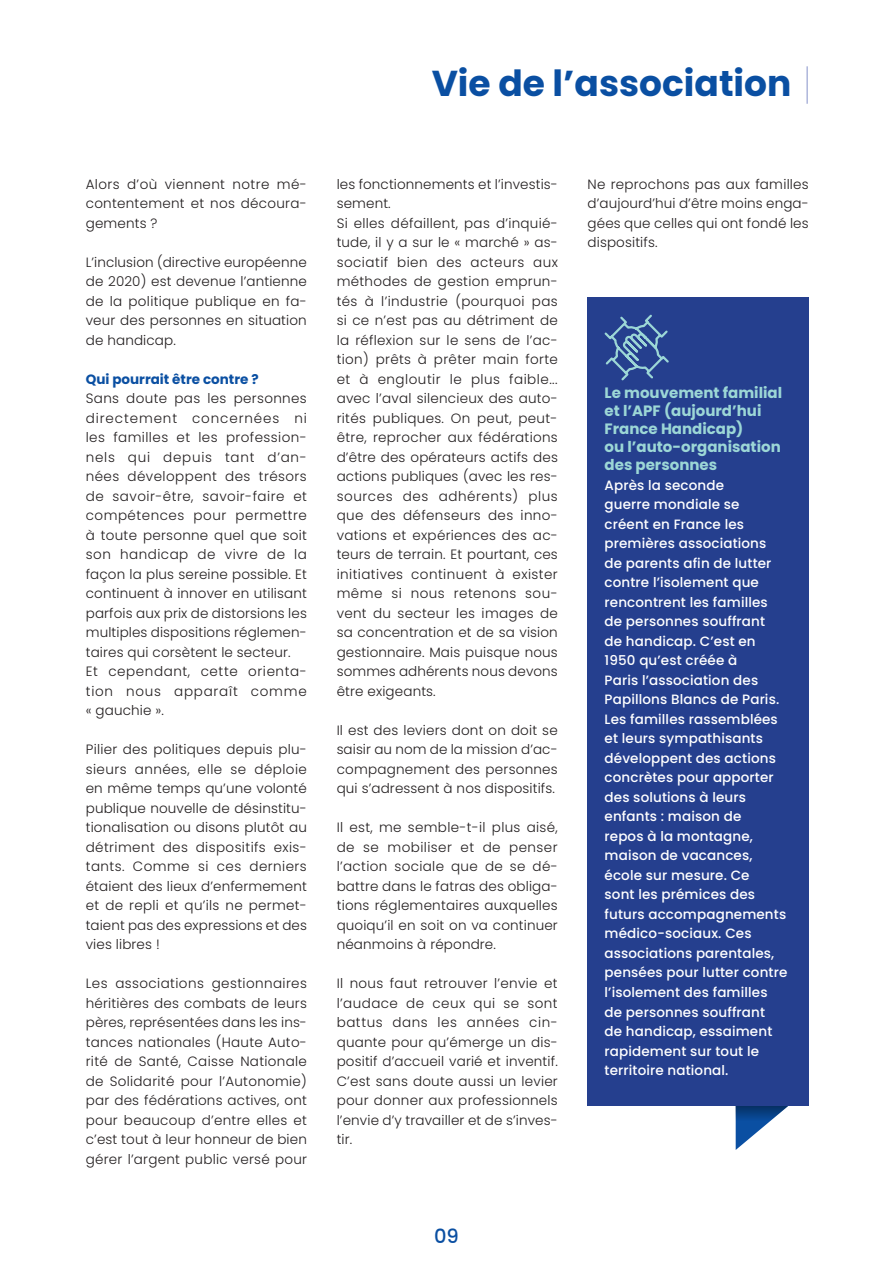
<style>
.page{position:relative;width:893px;height:1263px;background:#fff}
.page>*{position:absolute;margin:0;border:0;box-sizing:border-box;transform-origin:0 0}
.t1{font:700 36px "Poppins";color:#0a4fa2}
.t2{font:500 19.5px "Poppins";color:#0a4fa2}
.t3{font:700 15px/18px "Poppins";color:#9cd7d6}
.t4{font:300 13.5px/19.5px "Poppins";letter-spacing:.01em;color:#231f20;text-align:justify}
.t5{font:500 13.5px/19.5px "Poppins";letter-spacing:.01em;color:#fff}
.t6{font:700 13.5px "Poppins";color:#0a4fa2}
</style>
<div class="page">
<hr style="left:806px;top:66px;width:2px;height:38px;background:#aeb6db">
<svg style="left:735px;top:1106px;width:53px;height:44px"></svg>
<div style="left:588px;top:298px;width:221px;height:808px;background:#253f8e"></div>
<svg style="left:604px;top:314px;width:65px;height:67px"></svg>
<p class="t1" style="left:432px;top:62px;width:361px">Vie de l’association</p>
<p class="t4" style="left:86px;top:174px;width:223px">Alors d’où viennent notre mé&shy;contentement et nos découra&shy;gements ?</p>
<p class="t4" style="left:86px;top:252px;width:223px">L’inclusion (directive européenne de 2020) est devenue l’antienne de la politique publique en fa&shy;veur des personnes en situation de handicap.</p>
<p class="t6" style="left:86px;top:371px;width:174px">Qui pourrait être contre ?</p>
<p class="t4" style="left:86px;top:389px;width:223px">Sans doute pas les personnes directement concernées ni les familles et les profession&shy;nels qui depuis tant d’an&shy;nées développent des trésors de savoir-être, savoir-faire et compétences pour permettre à toute personne quel que soit son handicap de vivre de la façon la plus sereine possible. Et continuent à innover en utilisant parfois aux prix de distorsions les multiples dispositions réglemen&shy;taires qui corsètent le secteur.</p>
<p class="t4" style="left:86px;top:662px;width:223px">Et cependant, cette orienta&shy;tion nous apparaît comme « gauchie ».</p>
<p class="t4" style="left:86px;top:740px;width:223px">Pilier des politiques depuis plu&shy;sieurs années, elle se déploie en même temps qu’une volonté publique nouvelle de désinstitu&shy;tionalisation ou disons plutôt au détriment des dispositifs exis&shy;tants. Comme si ces derniers étaient des lieux d’enfermement et de repli et qu’ils ne permet&shy;taient pas des expressions et des vies libres !</p>
<p class="t4" style="left:86px;top:974px;width:223px">Les associations gestionnaires héritières des combats de leurs pères, représentées dans les ins&shy;tances nationales (Haute Auto&shy;rité de Santé, Caisse Nationale de Solidarité pour l’Autonomie) par des fédérations actives, ont pour beaucoup d’entre elles et c’est tout à leur honneur de bien gérer l’argent public versé pour</p>
<p class="t4" style="left:337px;top:174px;width:223px">les fonctionnements et l’investis&shy;sement.</p>
<p class="t4" style="left:337px;top:213px;width:223px">Si elles défaillent, pas d’inquié&shy;tude, il y a sur le « marché » as&shy;sociatif bien des acteurs aux méthodes de gestion emprun&shy;tés à l’industrie (pourquoi pas si ce n’est pas au détriment de la réflexion sur le sens de l’ac&shy;tion) prêts à prêter main forte et à engloutir le plus faible... avec l’aval silencieux des auto&shy;rités publiques. On peut, peut&shy;être, reprocher aux fédérations d’être des opérateurs actifs des actions publiques (avec les res&shy;sources des adhérents) plus que des défenseurs des inno&shy;vations et expériences des ac&shy;teurs de terrain. Et pourtant, ces initiatives continuent à exister même si nous retenons sou&shy;vent du secteur les images de sa concentration et de sa vision gestionnaire. Mais puisque nous sommes adhérents nous devons être exigeants.</p>
<p class="t4" style="left:337px;top:720px;width:223px">Il est des leviers dont on doit se saisir au nom de la mission d’ac&shy;compagnement des personnes qui s’adressent à nos dispositifs.</p>
<p class="t4" style="left:337px;top:818px;width:223px">Il est, me semble-t-il plus aisé, de se mobiliser et de penser l’action sociale que de se dé&shy;battre dans le fatras des obliga&shy;tions réglementaires auxquelles quoiqu’il en soit on va continuer néanmoins à répondre.</p>
<p class="t4" style="left:337px;top:974px;width:223px">Il nous faut retrouver l’envie et l’audace de ceux qui se sont battus dans les années cin&shy;quante pour qu’émerge un dis&shy;positif d’accueil varié et inventif.<br>C’est sans doute aussi un levier pour donner aux professionnels l’envie d’y travailler et de s’inves&shy;tir.</p>
<p class="t2" style="left:434px;top:1225px;width:26px">09</p>
<p class="t4" style="left:588px;top:174px;width:223px">Ne reprochons pas aux familles d’aujourd’hui d’être moins enga&shy;gées que celles qui ont fondé les dispositifs.</p>
<p class="t3" style="left:605px;top:384px;width:179px">Le mouvement familial et l’APF (aujourd’hui<br>France Handicap)<br>ou l’auto-organisation des personnes</p>
<p class="t5" style="left:605px;top:475px;width:184px">Après la seconde<br>guerre mondiale se<br>créent en France les premières associations<br>de parents afin de lutter contre l’isolement que rencontrent les familles de personnes souffrant<br>de handicap. C’est en<br>1950 qu’est créée à<br>Paris l’association des<br>Papillons Blancs de Paris.<br>Les familles rassemblées et leurs sympathisants développent des actions concrètes pour apporter des solutions à leurs enfants : maison de<br>repos à la montagne, maison de vacances, école sur mesure. Ce<br>sont les prémices des futurs accompagnements médico-sociaux. Ces associations parentales, pensées pour lutter contre l’isolement des familles de personnes souffrant<br>de handicap, essaiment rapidement sur tout le territoire national.</p>
</div>
